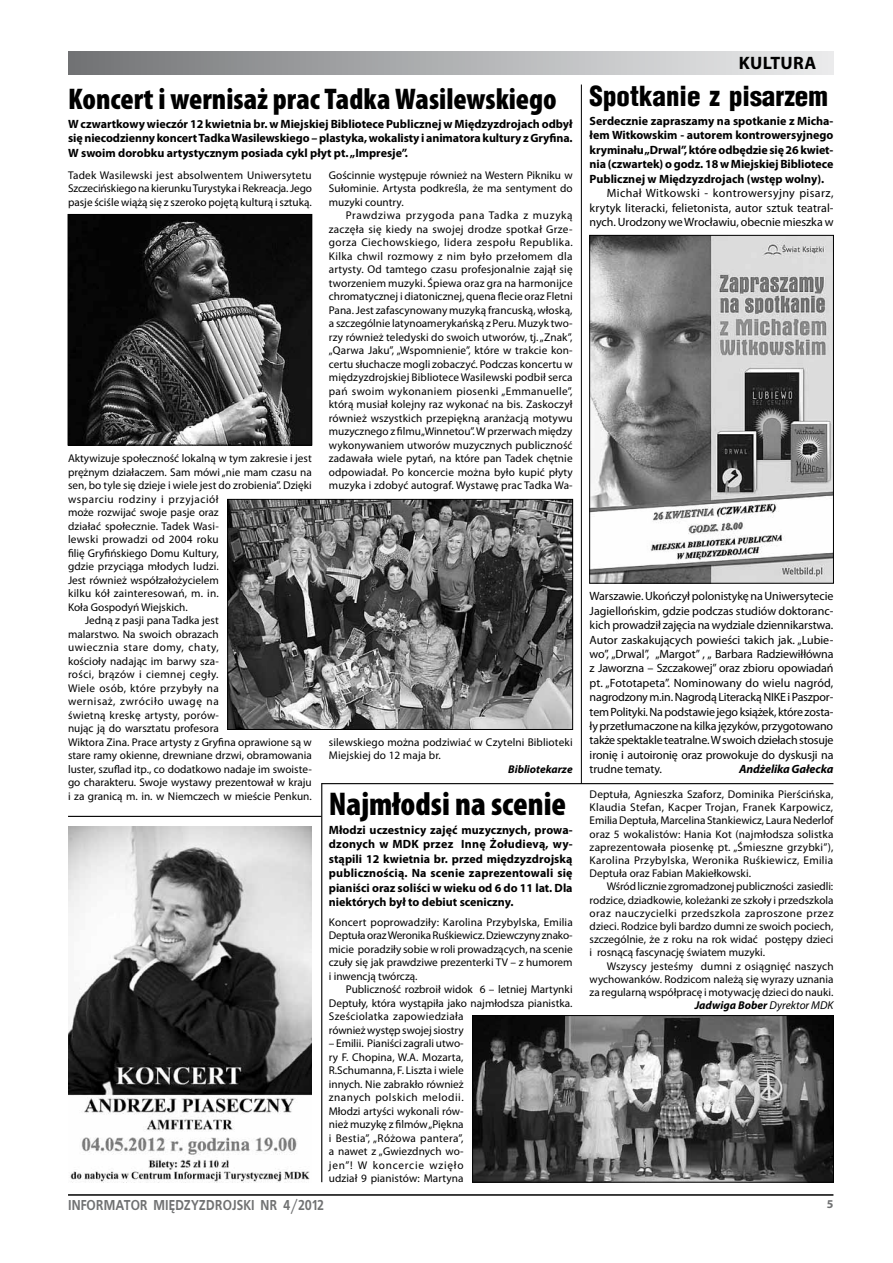
<style>
.page{position:relative;width:893px;height:1263px;background:#fff}
.page>*{position:absolute;margin:0;border:0;box-sizing:border-box;transform-origin:0 0}
.t1{font:900 condensed 33px "Myriad Pro";color:#000}
.t2{font:900 condensed 30px "Myriad Pro";color:#000}
.t3{font:900 27px "Switzerland Cond";color:#000}
.t4{font:700 18px "Myriad Pro";color:#000}
.t5{font:700 14.25px "EFN Bureau";color:#707172}
.t6{font:12px/14.4px "Myriad Pro";letter-spacing:-.01em;color:#000;text-align:justify}
.t7{font:700 12px/14.4px "Myriad Pro";color:#000;text-align:justify}
.t8{font:italic 700 12px "Myriad Pro";letter-spacing:-.01em;color:#000}
.t9{font:700 12px "Myriad Pro";color:#707172}
.t10{font:italic 700 11.4px "Myriad Pro";color:#000}
.t11{font:11.25px/13.5px "Myriad Pro";color:#000;text-align:justify}
.t12{font:11.25px "Myriad Pro";letter-spacing:.02em;color:#000}
.t13{font:11.25px "Myriad Pro";letter-spacing:.045em;color:#000}
.t14{font:11.25px "Myriad Pro";letter-spacing:.05em;color:#000}
.t15{font:11.25px "Myriad Pro";letter-spacing:.035em;color:#000}
.t16{font:11.25px "Myriad Pro";letter-spacing:.03em;color:#000}
.t17{font:11.25px "Myriad Pro";letter-spacing:.025em;color:#000}
.t18{font:italic 700 11.25px "Myriad Pro";color:#000}
.s1{font-weight:400}
</style>
<div class="page">
<hr style="left:68px;top:1194px;width:765px;height:2px;background:#000">
<div style="left:69px;top:51px;width:764px;height:23px;background:linear-gradient(to right,#737477,#ecedee)"></div>
<hr style="left:322px;top:783px;width:511px;height:1px;background:#000">
<img style="left:474px;top:1017px;width:358px;height:163px">
<div style="left:472px;top:1015px;width:362px;height:167px;border:1px solid #000"></div>
<img style="left:70px;top:216px;width:240px;height:227px">
<div style="left:68px;top:214px;width:244px;height:231px;border:1px solid #000"></div>
<img style="left:229px;top:501px;width:342px;height:227px">
<div style="left:227px;top:499px;width:346px;height:231px;border:1px solid #000"></div>
<img style="left:68px;top:826px;width:244px;height:356px">
<img style="left:591px;top:237px;width:241px;height:345px">
<div style="left:589px;top:235px;width:245px;height:349px;border:1px solid #000"></div>
<hr style="left:68px;top:816px;width:254px;height:1px;background:#000">
<hr style="left:321px;top:783px;width:1px;height:399px;background:#000">
<hr style="left:581px;top:85px;width:1px;height:699px;background:#000">
<h2 class="t2" style="left:68px;top:83px;width:490px">Koncert i wernisaż prac Tadka Wasilewskiego</h2>
<p class="t7" style="left:68px;top:116px;width:506px">W czwartkowy wieczór 12 kwietnia br. w Miejskiej Bibliotece Publicznej w Międzyzdrojach odbył się niecodzienny koncert Tadka Wasilewskiego – plastyka, wokalisty i animatora kultury z Gryfina.<br>W swoim dorobku artystycznym posiada cykl płyt pt. „Impresje”.</p>
<p class="t11" style="left:68px;top:168px;width:245px">Tadek Wasilewski jest absolwentem Uniwersytetu Szczecińskiego na kierunku Turystyka i Rekreacja. Jego pasje ściśle wiążą się z szeroko pojętą kulturą i sztuką.</p>
<p class="t11" style="left:68px;top:451px;width:245px">Aktywizuje społeczność lokalną w tym zakresie i jest</p>
<p class="t11" style="left:68px;top:465px;width:245px">prężnym działaczem. Sam mówi „nie mam czasu na</p>
<p class="t11" style="left:68px;top:478px;width:245px">sen, bo tyle się dzieje i wiele jest do zrobienia”. Dzięki</p>
<p class="t14" style="left:68px;top:492px;width:152px">wsparciu rodziny i przyjaciół</p>
<p class="t11" style="left:68px;top:505px;width:152px">może rozwijać swoje pasje oraz</p>
<p class="t11" style="left:68px;top:519px;width:152px">działać społecznie. Tadek Wasi-</p>
<p class="t17" style="left:68px;top:532px;width:152px">lewski prowadzi od 2004 roku</p>
<p class="t11" style="left:68px;top:546px;width:152px">filię Gryfińskiego Domu Kultury,</p>
<p class="t11" style="left:68px;top:559px;width:152px">gdzie przyciąga młodych ludzi.</p>
<p class="t11" style="left:68px;top:573px;width:152px">Jest również współzałożycielem</p>
<p class="t12" style="left:68px;top:586px;width:152px">kilku kół zainteresowań, m. in.</p>
<p class="t11" style="left:68px;top:600px;width:121px">Koła Gospodyń Wiejskich.</p>
<p class="t11" style="left:85px;top:613px;width:135px">Jedną z pasji pana Tadka jest</p>
<p class="t11" style="left:68px;top:627px;width:152px">malarstwo. Na swoich obrazach</p>
<p class="t13" style="left:68px;top:640px;width:152px">uwiecznia stare domy, chaty,</p>
<p class="t11" style="left:68px;top:654px;width:152px">kościoły nadając im barwy sza-</p>
<p class="t15" style="left:68px;top:667px;width:152px">rości, brązów i ciemnej cegły.</p>
<p class="t16" style="left:68px;top:681px;width:152px">Wiele osób, które przybyły na</p>
<p class="t13" style="left:68px;top:694px;width:152px">wernisaż, zwróciło uwagę na</p>
<p class="t12" style="left:68px;top:708px;width:152px">świetną kreskę artysty, porów-</p>
<p class="t11" style="left:68px;top:721px;width:152px">nując ją do warsztatu profesora</p>
<p class="t11" style="left:68px;top:735px;width:245px">Wiktora Zina. Prace artysty z Gryfina oprawione są w</p>
<p class="t11" style="left:68px;top:748px;width:245px">stare ramy okienne, drewniane drzwi, obramowania</p>
<p class="t11" style="left:68px;top:762px;width:245px">luster, szuflad itp., co dodatkowo nadaje im swoiste-</p>
<p class="t11" style="left:68px;top:775px;width:245px">go charakteru. Swoje wystawy prezentował w kraju</p>
<p class="t11" style="left:68px;top:789px;width:245px">i za granicą m. in. w Niemczech w mieście Penkun.</p>
<p class="t11" style="left:329px;top:168px;width:245px">Gościnnie występuje również na Western Pikniku w Sułominie. Artysta podkreśla, że ma sentyment do muzyki country.</p>
<p class="t11" style="left:329px;top:208px;width:245px;text-indent:17px">Prawdziwa przygoda pana Tadka z muzyką zaczęła się kiedy na swojej drodze spotkał Grze&shy;gorza Ciechowskiego, lidera zespołu Republika.<br>Kilka chwil rozmowy z nim było przełomem dla artysty. Od tamtego czasu profesjonalnie zajął się tworzeniem muzyki. Śpiewa oraz gra na harmonijce chromatycznej i diatonicznej, quena flecie oraz Fletni Pana. Jest zafascynowany muzyką francuską, włoską, a szczególnie latynoamerykańską z Peru. Muzyk two&shy;rzy również teledyski do swoich utworów, tj. „Znak”, „Qarwa Jaku”, „Wspomnienie”, które w trakcie kon&shy;certu słuchacze mogli zobaczyć. Podczas koncertu w międzyzdrojskiej Bibliotece Wasilewski podbił serca pań swoim wykonaniem piosenki „Emmanuelle”, którą musiał kolejny raz wykonać na bis. Zaskoczył również wszystkich przepiękną aranżacją motywu muzycznego z filmu „Winnetou”. W przerwach między wykonywaniem utworów muzycznych publiczność zadawała wiele pytań, na które pan Tadek chętnie odpowiadał. Po koncercie można było kupić płyty muzyka i zdobyć autograf. Wystawę prac Tadka Wa-</p>
<p class="t11" style="left:329px;top:735px;width:245px">silewskiego można podziwiać w Czytelni Biblioteki<br>Miejskiej do 12 maja br.</p>
<p class="t18" style="left:508px;top:761px;width:66px">Bibliotekarze</p>
<h1 class="t1" style="left:329px;top:786px;width:239px">Najmłodsi na scenie</h1>
<p class="t7" style="left:329px;top:822px;width:245px">Młodzi uczestnicy zajęć muzycznych, prowa&shy;dzonych w MDK przez Innę Żołudievą, wy&shy;stąpili 12 kwietnia br. przed międzyzdrojską publicznością. Na scenie zaprezentowali się pianiści oraz soliści w wieku od 6 do 11 lat. Dla niektórych był to debiut sceniczny.</p>
<p class="t11" style="left:329px;top:915px;width:245px">Koncert poprowadziły: Karolina Przybylska, Emilia Deptuła oraz Weronika Ruśkiewicz. Dziewczyny znako&shy;micie poradziły sobie w roli prowadzących, na scenie czuły się jak prawdziwe prezenterki TV – z humorem i inwencją twórczą.</p>
<p class="t11" style="left:329px;top:982px;width:245px;text-align:left;text-indent:17px">Publiczność rozbroił widok 6 – letniej Martynki Deptuły, która wystąpiła jako najmłodsza pianistka.<br>Sześciolatka zapowiedziała<br>również występ swojej siostry</p>
<p class="t11" style="left:329px;top:1036px;width:136px">– Emilii. Pianiści zagrali utwo&shy;ry F. Chopina, W.A. Mozarta, R.Schumanna, F. Liszta i wiele innych. Nie zabrakło również znanych polskich melodii.<br>Młodzi artyści wykonali rów&shy;nież muzykę z filmów „Piękna i Bestia”, „Różowa pantera”, a nawet z „Gwiezdnych wo&shy;jen”! W koncercie wzięło udział 9 pianistów: Martyna</p>
<h3 class="t4" style="left:739px;top:52px;width:79px">kultura</h3>
<h3 class="t3" style="left:590px;top:79px;width:240px">Spotkanie z pisarzem</h3>
<p class="t7" style="left:590px;top:113px;width:245px">Serdecznie zapraszamy na spotkanie z Micha&shy;łem Witkowskim - autorem kontrowersyjnego kryminału „Drwal”, które odbędzie się 26 kwiet&shy;nia (czwartek) o godz. 18 w Miejskiej Bibliotece Publicznej w Międzyzdrojach (wstęp wolny).</p>
<p class="t6" style="left:590px;top:186px;width:245px;text-indent:17px">Michał Witkowski - kontrowersyjny pisarz, krytyk literacki, felietonista, autor sztuk teatral&shy;nych. Urodzony we Wrocławiu, obecnie mieszka w</p>
<p class="t6" style="left:590px;top:589px;width:245px">Warszawie. Ukończył polonistykę na Uniwersytecie Jagiellońskim, gdzie podczas studiów doktoranc&shy;kich prowadził zajęcia na wydziale dziennikarstwa.<br>Autor zaskakujących powieści takich jak. „Lubie&shy;wo”, „Drwal”, „Margot” , „ Barbara Radziewiłłówna z Jaworzna – Szczakowej” oraz zbioru opowiadań pt. „Fototapeta”. Nominowany do wielu nagród, nagrodzony m.in. Nagrodą Literacką NIKE i Paszpor&shy;tem Polityki. Na podstawie jego książek, które zosta&shy;ły przetłumaczone na kilka języków, przygotowano także spektakle teatralne. W swoich dziełach stosuje ironię i autoironię oraz prowokuje do dyskusji na trudne tematy.</p>
<p class="t8" style="left:739px;top:761px;width:96px">Andżelika Gałecka</p>
<p class="t11" style="left:590px;top:787px;width:245px">Deptuła, Agnieszka Szaforz, Dominika Pierścińska, Klaudia Stefan, Kacper Trojan, Franek Karpowicz, Emilia Deptuła, Marcelina Stankiewicz, Laura Nederlof oraz 5 wokalistów: Hania Kot (najmłodsza solistka zaprezentowała piosenkę pt. „Śmieszne grzybki”), Karolina Przybylska, Weronika Ruśkiewicz, Emilia Deptuła oraz Fabian Makiełkowski.</p>
<p class="t11" style="left:590px;top:880px;width:245px;text-indent:17px">Wśród licznie zgromadzonej publiczności zasiedli: rodzice, dziadkowie, koleżanki ze szkoły i przedszkola oraz nauczycielki przedszkola zaproszone przez dzieci. Rodzice byli bardzo dumni ze swoich pociech, szczególnie, że z roku na rok widać postępy dzieci i rosnącą fascynację światem muzyki.</p>
<p class="t11" style="left:590px;top:959px;width:245px;text-indent:17px">Wszyscy jesteśmy dumni z osiągnięć naszych wychowanków. Rodzicom należą się wyrazy uznania za regularną współpracę i motywację dzieci do nauki.</p>
<p class="t10" style="left:695px;top:998px;width:140px">Jadwiga Bober <span class="s1">Dyrektor MDK</span></p>
<p class="t5" style="left:68px;top:1194px;width:258px">INFORMATOR MI ĘDZYZDROJSKI NR 4/2012</p>
<p class="t9" style="left:827px;top:1196px;width:8px">5</p>
</div>
